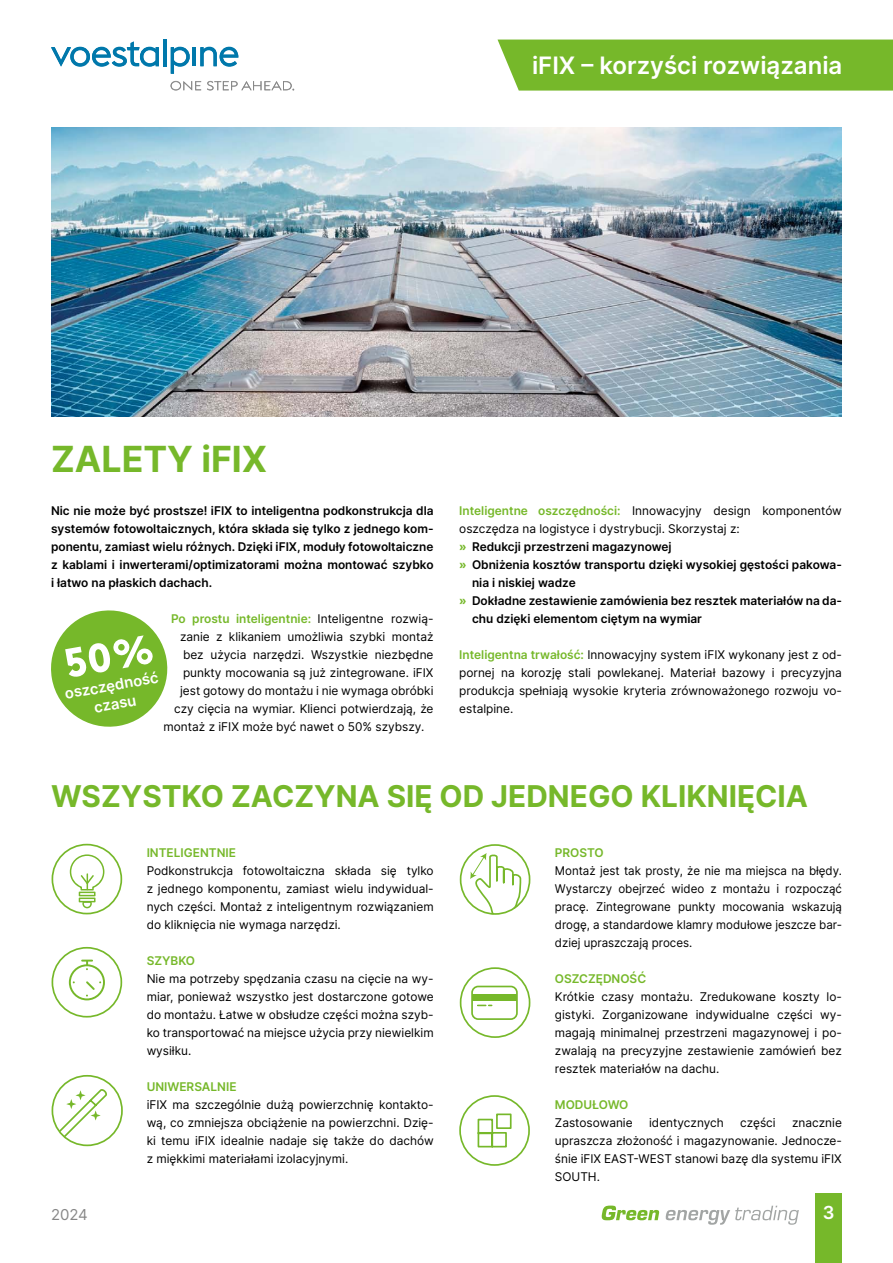
<style>
.page{position:relative;width:893px;height:1263px;background:#fff}
.page>*{position:absolute;margin:0;border:0;box-sizing:border-box;transform-origin:0 0}
.t1{font:700 36px "Inter";color:#76b82a}
.t2{font:700 30px "Inter";color:#76b82a}
.t3{font:600 24px "Inter";color:#fff}
.t4{font:600 18px "Inter";color:#fff}
.t5{font:600 15px/18.8px "Inter";color:#fff;text-align:center}
.t6{font:15px "Inter";color:#878787}
.t7{font:12px/18px "Inter";color:#000;text-align:justify}
.t8{font:600 12px/18px "Inter";color:#000;text-align:justify}
.t9{font:12px/18px "Inter";color:#000;text-align:justify;scale:.96 1}
.t10{font:600 12px "Inter";color:#76b82a}
.s1{font-weight:400;color:#000}
.s2{font-weight:600;color:#76b82a}
.s3{font-weight:700;color:#76b82a}
</style>
<div class="page">
<div style="left:815px;top:1194px;width:27px;height:69px;background:#76b82a"></div>
<svg style="left:602px;top:1205px;width:57px;height:15px"></svg>
<svg style="left:665px;top:1206px;width:134px;height:19px"></svg>
<img style="left:51px;top:128px;width:791px;height:288px">
<svg style="left:51px;top:41px;width:108px;height:26px"></svg>
<hr style="left:163px;top:40px;width:3px;height:26px;background:#0078ab">
<svg style="left:171px;top:47px;width:19px;height:27px"></svg>
<hr style="left:193px;top:47px;width:3px;height:19px;background:#0078ab">
<svg style="left:200px;top:47px;width:38px;height:20px"></svg>
<svg style="left:171px;top:81px;width:30px;height:10px"></svg>
<svg style="left:207px;top:81px;width:87px;height:10px"></svg>
<svg style="left:51px;top:610px;width:116px;height:117px"></svg>
<svg style="left:51px;top:844px;width:72px;height:174px"></svg>
<div style="left:52px;top:1075px;width:71px;height:71px;border:2px solid #76b82a;border-radius:50%"></div>
<svg style="left:57px;top:1087px;width:52px;height:52px"></svg>
<svg style="left:459px;top:844px;width:72px;height:194px"></svg>
<div style="left:459px;top:1095px;width:71px;height:71px;border:2px solid #76b82a;border-radius:50%"></div>
<svg style="left:477px;top:1113px;width:35px;height:35px"></svg>
<div style="left:497px;top:40px;width:396px;height:51px;background:#76b82a"></div>
<h3 class="t3" style="left:532px;top:48px;width:312px">iFIX – korzyści rozwiązania</h3>
<h1 class="t1" style="left:51px;top:433px;width:218px">ZALETY iFIX</h1>
<p class="t8" style="left:51px;top:501px;width:384px">Nic nie może być prostsze! iFIX to inteligentna podkonstrukcja dla systemów fotowoltaicznych, która składa się tylko z jednego kom&shy;ponentu, zamiast wielu różnych. Dzięki iFIX, moduły fotowoltaiczne z kablami i inwerterami/optimizatorami można montować szybko i łatwo na płaskich dachach.</p>
<p class="t10" style="left:171px;top:610px;width:264px">Po prostu inteligentnie: <span class="s1">Inteligentne rozwią-</span></p>
<p class="t7" style="left:180px;top:627px;width:255px">zanie z klikaniem umożliwia szybki montaż</p>
<p class="t7" style="left:183px;top:645px;width:252px">bez użycia narzędzi. Wszystkie niezbędne</p>
<p class="t7" style="left:183px;top:663px;width:252px">punkty mocowania są już zintegrowane. iFIX</p>
<p class="t7" style="left:180px;top:681px;width:255px">jest gotowy do montażu i nie wymaga obróbki</p>
<p class="t7" style="left:174px;top:699px;width:261px">czy cięcia na wymiar. Klienci potwierdzają, że</p>
<p class="t7" style="left:164px;top:717px;width:262px">montaż z iFIX może być nawet o 50% szybszy.</p>
<p class="t5" style="left:63px;top:684px;width:96px;rotate:-10deg">oszczędność czasu</p>
<p class="t7" style="left:459px;top:501px;width:384px"><span class="s2">Inteligentne oszczędności:</span> Innowacyjny design komponentów</p>
<p class="t7" style="left:459px;top:519px;width:282px">oszczędza na logistyce i dystrybucji. Skorzystaj z:</p>
<p class="t8" style="left:459px;top:537px;width:214px"><span class="s3">»</span> Redukcji przestrzeni magazynowej</p>
<p class="t8" style="left:459px;top:555px;width:384px"><span class="s3">»</span> Obniżenia kosztów transportu dzięki wysokiej gęstości pakowa-</p>
<p class="t8" style="left:472px;top:573px;width:105px">nia i niskiej wadze</p>
<p class="t8" style="left:459px;top:591px;width:384px"><span class="s3">»</span> Dokładne zestawienie zamówienia bez resztek materiałów na da-</p>
<p class="t8" style="left:472px;top:609px;width:231px">chu dzięki elementom ciętym na wymiar</p>
<p class="t7" style="left:459px;top:645px;width:384px"><span class="s2">Inteligentna trwałość:</span> Innowacyjny system iFIX wykonany jest z od&shy;pornej na korozję stali powlekanej. Materiał bazowy i precyzyjna produkcja spełniają wysokie kryteria zrównoważonego rozwoju vo&shy;estalpine.</p>
<h2 class="t2" style="left:51px;top:774px;width:759px">WSZYSTKO ZACZYNA SIĘ OD JEDNEGO KLIKNIĘCIA</h2>
<p class="t10" style="left:147px;top:844px;width:91px">INTELIGENTNIE</p>
<p class="t7" style="left:147px;top:861px;width:289px">Podkonstrukcja fotowoltaiczna składa się tylko z jednego komponentu, zamiast wielu indywidual&shy;nych części. Montaż z inteligentnym rozwiązaniem do kliknięcia nie wymaga narzędzi.</p>
<p class="t10" style="left:147px;top:952px;width:50px">SZYBKO</p>
<p class="t7" style="left:147px;top:969px;width:289px">Nie ma potrzeby spędzania czasu na cięcie na wy&shy;miar, ponieważ wszystko jest dostarczone gotowe do montażu. Łatwe w obsłudze części można szyb&shy;ko transportować na miejsce użycia przy niewielkim wysiłku.</p>
<p class="t10" style="left:147px;top:1078px;width:91px">UNIWERSALNIE</p>
<p class="t7" style="left:147px;top:1095px;width:289px">iFIX ma szczególnie dużą powierzchnię kontakto&shy;wą, co zmniejsza obciążenie na powierzchni. Dzię&shy;ki temu iFIX idealnie nadaje się także do dachów z miękkimi materiałami izolacyjnymi.</p>
<p class="t10" style="left:555px;top:844px;width:50px">PROSTO</p>
<p class="t9" style="left:555px;top:861px;width:300px">Montaż jest tak prosty, że nie ma miejsca na błędy.<br>Wystarczy obejrzeć wideo z montażu i rozpocząć pracę. Zintegrowane punkty mocowania wskazują drogę, a standardowe klamry modułowe jeszcze bar&shy;dziej upraszczają proces.</p>
<p class="t10" style="left:555px;top:970px;width:93px">OSZCZĘDNOŚĆ</p>
<p class="t7" style="left:555px;top:987px;width:289px">Krótkie czasy montażu. Zredukowane koszty lo&shy;gistyki. Zorganizowane indywidualne części wy&shy;magają minimalnej przestrzeni magazynowej i po&shy;zwalają na precyzyjne zestawienie zamówień bez resztek materiałów na dachu.</p>
<p class="t10" style="left:555px;top:1096px;width:75px">MODUŁOWO</p>
<p class="t7" style="left:555px;top:1113px;width:79px">Zastosowanie</p>
<p class="t7" style="left:649px;top:1113px;width:76px">identycznych</p>
<p class="t7" style="left:740px;top:1113px;width:37px">części</p>
<p class="t7" style="left:555px;top:1113px;width:289px;text-indent:237px">znacznie upraszcza złożoność i magazynowanie. Jednocze&shy;śnie iFIX EAST-WEST stanowi bazę dla systemu iFIX SOUTH.</p>
<p class="t6" style="left:51px;top:1204px;width:38px">2024</p>
<h3 class="t4" style="left:823px;top:1199px;width:13px">3</h3>
</div>
